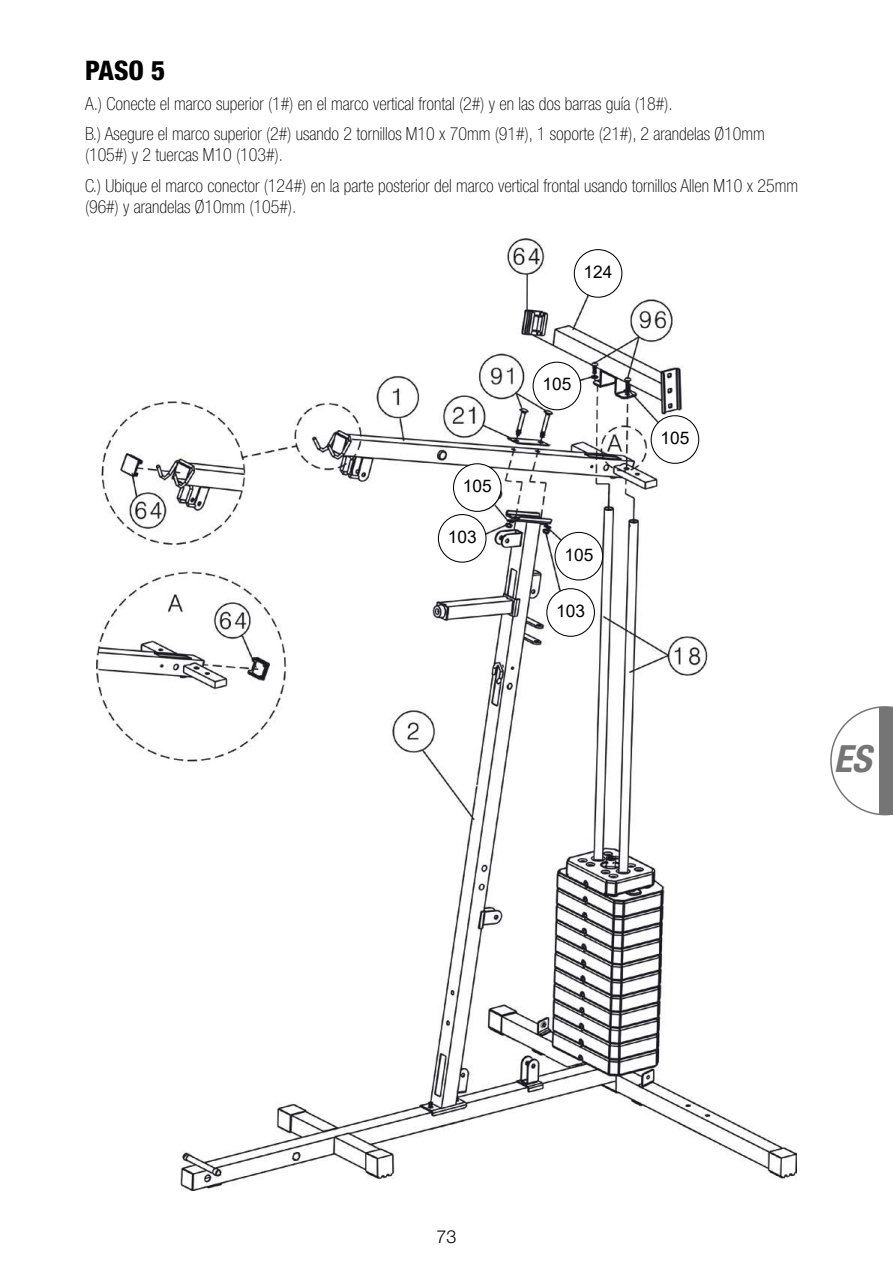
<style>
.page{position:relative;width:893px;height:1263px;background:#fff}
.page>*{position:absolute;margin:0;border:0;box-sizing:border-box;transform-origin:0 0}
.t1{font:italic 700 condensed 37.5px "Helvetica Neue LT Std";color:#767576}
.t2{font:800 condensed 27px "Helvetica Neue LT Std";color:#000}
.t3{font:100 condensed 18px/30.2px "Helvetica Neue LT Std";color:#000}
.t4{font:300 18px "Helvetica Neue LT Std";color:#000}
.t5{font:17.4px "Arial";color:#000}
</style>
<div class="page">
<svg style="left:830px;top:706px;width:63px;height:109px"></svg>
<div style="left:879px;top:707px;width:14px;height:107px;background:#767576"></div>
<img style="left:96px;top:238px;width:701px;height:953px">
<div style="left:547px;top:589px;width:47px;height:47px;background:#fff;border-radius:50%"></div>
<div style="left:546px;top:588px;width:49px;height:49px;border:1px solid #000;border-radius:50%"></div>
<div style="left:438px;top:515px;width:48px;height:47px;background:#fff;border-radius:50%"></div>
<div style="left:438px;top:514px;width:48px;height:49px;border:1px solid #000;border-radius:50%"></div>
<div style="left:555px;top:532px;width:48px;height:48px;background:#fff;border-radius:50%"></div>
<div style="left:555px;top:532px;width:48px;height:48px;border:1px solid #000;border-radius:50%"></div>
<div style="left:651px;top:416px;width:48px;height:47px;background:#fff;border-radius:50%"></div>
<div style="left:651px;top:415px;width:48px;height:49px;border:1px solid #000;border-radius:50%"></div>
<div style="left:533px;top:362px;width:48px;height:48px;background:#fff;border-radius:50%"></div>
<div style="left:533px;top:362px;width:48px;height:48px;border:1px solid #000;border-radius:50%"></div>
<div style="left:574px;top:250px;width:48px;height:47px;background:#fff;border-radius:50%"></div>
<div style="left:574px;top:249px;width:48px;height:49px;border:1px solid #000;border-radius:50%"></div>
<div style="left:453px;top:464px;width:48px;height:47px;background:#fff;border-radius:50%"></div>
<div style="left:453px;top:463px;width:49px;height:49px;border:1px solid #000;border-radius:50%"></div>
<h2 class="t2" style="left:85px;top:53px;width:82px">PASO 5</h2>
<p class="t3" style="left:85px;top:88px;width:681px">A.) Conecte el marco superior (1#) en el marco vertical frontal (2#) y en las dos barras guía (18#).<br>B.) Asegure el marco superior (2#) usando 2 tornillos M10 x 70mm (91#), 1 soporte (21#), 2 arandelas Ø10mm</p>
<p class="t3" style="left:85px;top:140px;width:714px">(105#) y 2 tuercas M10 (103#).<br>C.) Ubique el marco conector (124#) en la parte posterior del marco vertical frontal usando tornillos Allen M10 x 25mm</p>
<p class="t3" style="left:85px;top:192px;width:213px">(96#) y arandelas Ø10mm (105#).</p>
<p class="t5" style="left:463px;top:474px;width:30px">105</p>
<p class="t5" style="left:448px;top:525px;width:30px">103</p>
<p class="t5" style="left:584px;top:260px;width:30px">124</p>
<p class="t5" style="left:542px;top:372px;width:30px">105</p>
<p class="t5" style="left:564px;top:543px;width:30px">105</p>
<p class="t5" style="left:556px;top:599px;width:30px">103</p>
<p class="t5" style="left:660px;top:426px;width:30px">105</p>
<h1 class="t1" style="left:834px;top:736px;width:39px">ES</h1>
<p class="t4" style="left:436px;top:1225px;width:22px">73</p>
</div>
